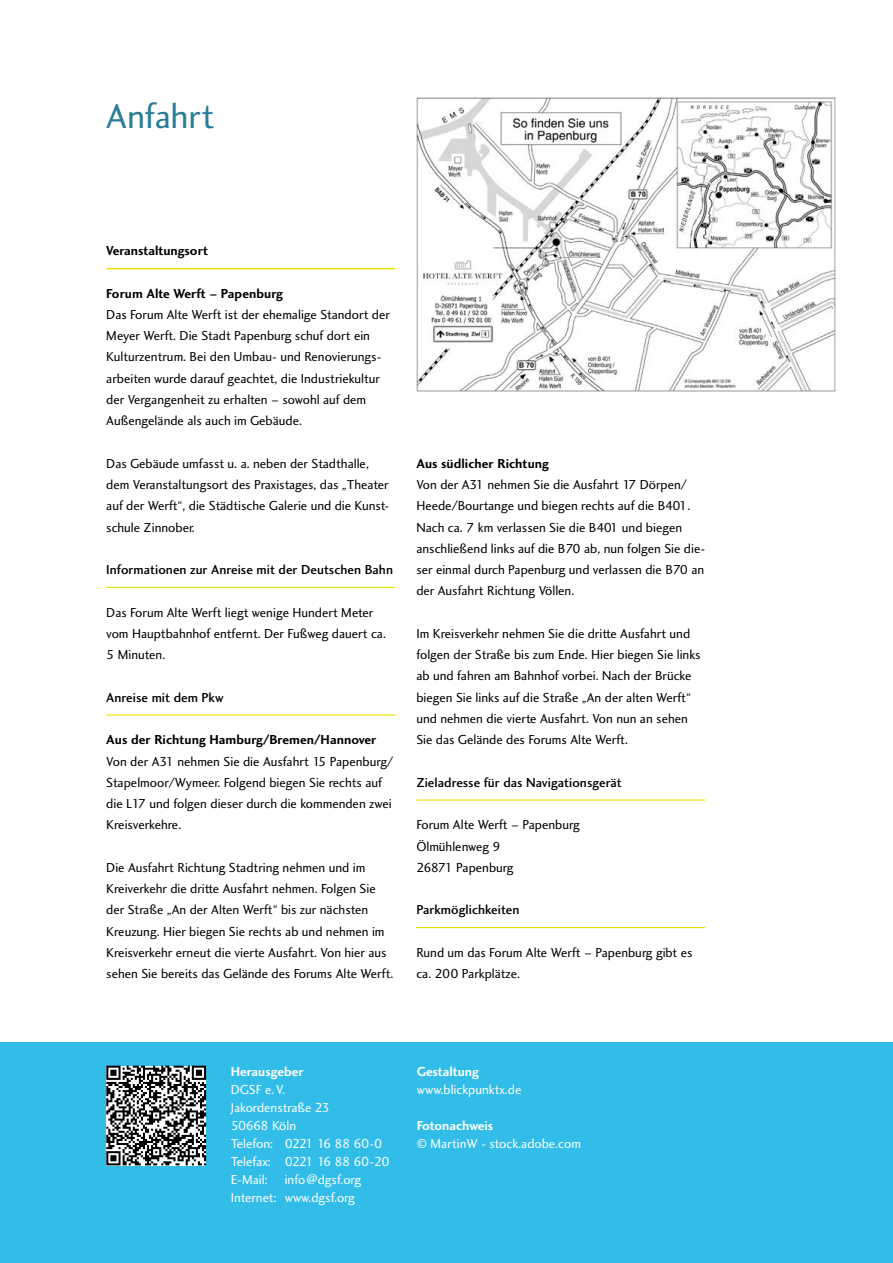
<style>
.page{position:relative;width:893px;height:1263px;background:#fff}
.page>*{position:absolute;margin:0;border:0;box-sizing:border-box;transform-origin:0 0}
.t1{font:36px "Charlotte Sans Book Plain";letter-spacing:-.005em;color:#2a7c98}
.t2{font:13.5px/21.3px "Charlotte Sans Book Plain";color:#000}
.t3{font:13.5px/18px "Charlotte Sans Book Plain";color:#fff}
.t4{font:13.5px "Charlotte Sans Medium Plain";letter-spacing:.005em;color:#000}
.t5{font:13.5px "Charlotte Sans Bold Plain";letter-spacing:.005em;color:#000}
.t6{font:13.5px "Charlotte Sans Bold Plain";color:#fff}
</style>
<div class="page">
<div style="left:0;top:1225px;width:893px;height:38px;background:#32bde9"></div>
<hr style="left:106px;top:268px;width:289px;height:1px;background:#eae100">
<hr style="left:106px;top:587px;width:289px;height:1px;background:#eae100">
<hr style="left:106px;top:714px;width:289px;height:1px;background:#eae100">
<hr style="left:416px;top:799px;width:289px;height:1px;background:#eae100">
<hr style="left:416px;top:927px;width:289px;height:1px;background:#eae100">
<div style="left:0;top:1042px;width:892px;height:208px;background:#32bde9"></div>
<svg style="left:106px;top:1066px;width:100px;height:99px"></svg>
<img style="left:416px;top:98px;width:419px;height:294px">
<h1 class="t1" style="left:106px;top:95px;width:109px">Anfahrt</h1>
<p class="t5" style="left:106px;top:243px;width:103px">Veranstaltungsort</p>
<p class="t5" style="left:106px;top:285px;width:178px">Forum Alte Werft – Papenburg</p>
<p class="t2" style="left:106px;top:304px;width:285px">Das Forum Alte Werft ist der ehemalige Standort der Meyer Werft. Die Stadt Papenburg schuf dort ein Kulturzentrum. Bei den Umbau- und Renovierungs&shy;arbeiten wurde darauf geachtet, die Industriekultur der Vergangenheit zu erhalten – sowohl auf dem Außengelände als auch im Gebäude.</p>
<p class="t2" style="left:106px;top:453px;width:284px">Das Gebäude umfasst u. a. neben der Stadthalle, dem Veranstaltungsort des Praxistages, das „Theater auf der Werft“, die Städtische Galerie und die Kunst&shy;schule Zinnober.</p>
<p class="t4" style="left:106px;top:562px;width:288px">Informationen zur Anreise mit der Deutschen Bahn</p>
<p class="t2" style="left:106px;top:602px;width:281px">Das Forum Alte Werft liegt wenige Hundert Meter vom Hauptbahnhof entfernt. Der Fußweg dauert ca.<br>5 Minuten.</p>
<p class="t4" style="left:106px;top:689px;width:119px">Anreise mit dem Pkw</p>
<p class="t5" style="left:106px;top:732px;width:272px">Aus der Richtung Hamburg/Bremen/Hannover</p>
<p class="t2" style="left:106px;top:751px;width:288px">Von der A31 nehmen Sie die Ausfahrt 15 Papenburg/ Stapelmoor/Wymeer. Folgend biegen Sie rechts auf die L17 und folgen dieser durch die kommenden zwei Kreisverkehre.</p>
<p class="t2" style="left:106px;top:857px;width:289px">Die Ausfahrt Richtung Stadtring nehmen und im Kreiverkehr die dritte Ausfahrt nehmen. Folgen Sie der Straße „An der Alten Werft“ bis zur nächsten Kreuzung. Hier biegen Sie rechts ab und nehmen im Kreisverkehr erneut die vierte Ausfahrt. Von hier aus sehen Sie bereits das Gelände des Forums Alte Werft.</p>
<p class="t5" style="left:416px;top:455px;width:134px">Aus südlicher Richtung</p>
<p class="t2" style="left:416px;top:474px;width:290px">Von der A31 nehmen Sie die Ausfahrt 17 Dörpen/ Heede/Bourtange und biegen rechts auf die B401.<br>Nach ca. 7 km verlassen Sie die B401 und biegen anschließend links auf die B70 ab, nun folgen Sie die&shy;ser einmal durch Papenburg und verlassen die B70 an der Ausfahrt Richtung Völlen.</p>
<p class="t2" style="left:416px;top:623px;width:286px">Im Kreisverkehr nehmen Sie die dritte Ausfahrt und folgen der Straße bis zum Ende. Hier biegen Sie links ab und fahren am Bahnhof vorbei. Nach der Brücke biegen Sie links auf die Straße „An der alten Werft“ und nehmen die vierte Ausfahrt. Von nun an sehen Sie das Gelände des Forums Alte Werft.</p>
<p class="t4" style="left:416px;top:774px;width:207px">Zieladresse für das Navigationsgerät</p>
<p class="t2" style="left:416px;top:814px;width:165px">Forum Alte Werft – Papenburg<br>Ölmühlenweg 9<br>26871 Papenburg</p>
<p class="t4" style="left:416px;top:902px;width:105px">Parkmöglichkeiten</p>
<p class="t2" style="left:416px;top:942px;width:278px">Rund um das Forum Alte Werft – Papenburg gibt es ca. 200 Parkplätze.</p>
<p class="t6" style="left:231px;top:1063px;width:75px">Herausgeber</p>
<p class="t3" style="left:231px;top:1080px;width:161px">DGSF e.V.<br>Jakordenstraße 23<br>50668 Köln<br>Telefon: 0221 16 88 60-0<br>Telefax: 0221 16 88 60-20<br>E-Mail:</p>
<p class="t3" style="left:231px;top:1170px;width:132px;text-indent:54px">info@dgsf.org<br>Internet: www.dgsf.org</p>
<p class="t6" style="left:417px;top:1063px;width:64px">Gestaltung</p>
<p class="t3" style="left:417px;top:1080px;width:106px">www.blickpunktx.de</p>
<p class="t6" style="left:417px;top:1117px;width:78px">Fotonachweis</p>
<p class="t3" style="left:417px;top:1134px;width:166px">© MartinW - stock.adobe.com</p>
</div>
